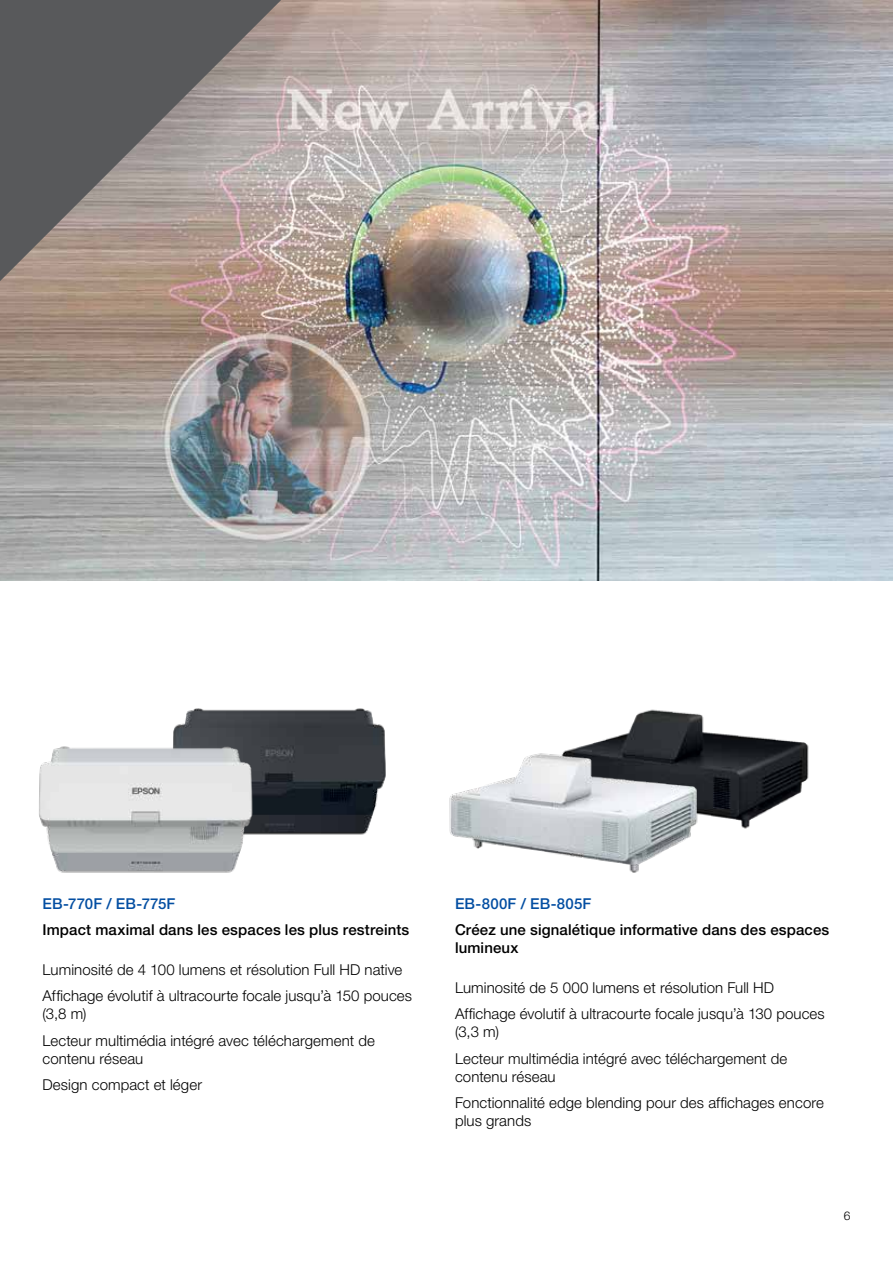
<style>
.page{position:relative;width:893px;height:1263px;background:#fff}
.page>*{position:absolute;margin:0;border:0;box-sizing:border-box;transform-origin:0 0}
.t1{font:300 15px/26.5px "Helvetica Neue LT Pro";letter-spacing:.005em;color:#000}
.t2{font:500 15px/18px "Helvetica Neue LT Pro";letter-spacing:.01em;color:#000}
.t3{font:500 15px "Helvetica Neue LT Pro";letter-spacing:.01em;color:#034ea2}
.t4{font:300 12px "Helvetica Neue LT Pro";color:#000}
</style>
<div class="page">
<img style="left:326px;top:0;width:567px;height:580px">
<svg style="left:0;top:0;width:326px;height:580px;background:#978e8b"></svg>
<img style="left:173px;top:708px;width:213px;height:127px">
<img style="left:625px;top:709px;width:184px;height:120px">
<img style="left:39px;top:733px;width:253px;height:140px">
<img style="left:449px;top:734px;width:296px;height:139px">
<p class="t3" style="left:43px;top:894px;width:134px">EB-770F / EB-775F</p>
<p class="t2" style="left:43px;top:921px;width:368px">Impact maximal dans les espaces les plus restreints</p>
<p class="t1" style="left:43px;top:956px;width:371px">Luminosité de 4 100 lumens et résolution Full HD native<br>Affichage évolutif à ultracourte focale jusqu’à 150 pouces</p>
<p class="t1" style="left:43px;top:1000px;width:334px">(3,8 m)<br>Lecteur multimédia intégré avec téléchargement de</p>
<p class="t1" style="left:43px;top:1045px;width:161px">contenu réseau<br>Design compact et léger</p>
<p class="t3" style="left:455px;top:894px;width:138px">EB-800F / EB-805F</p>
<p class="t2" style="left:455px;top:921px;width:376px">Créez une signalétique informative dans des espaces lumineux</p>
<p class="t1" style="left:455px;top:974px;width:371px">Luminosité de 5 000 lumens et résolution Full HD<br>Affichage évolutif à ultracourte focale jusqu’à 130 pouces</p>
<p class="t1" style="left:455px;top:1018px;width:334px">(3,3 m)<br>Lecteur multimédia intégré avec téléchargement de</p>
<p class="t1" style="left:455px;top:1063px;width:370px">contenu réseau<br>Fonctionnalité edge blending pour des affichages encore</p>
<p class="t1" style="left:455px;top:1107px;width:78px">plus grands</p>
<p class="t4" style="left:844px;top:1209px;width:8px">6</p>
</div>
